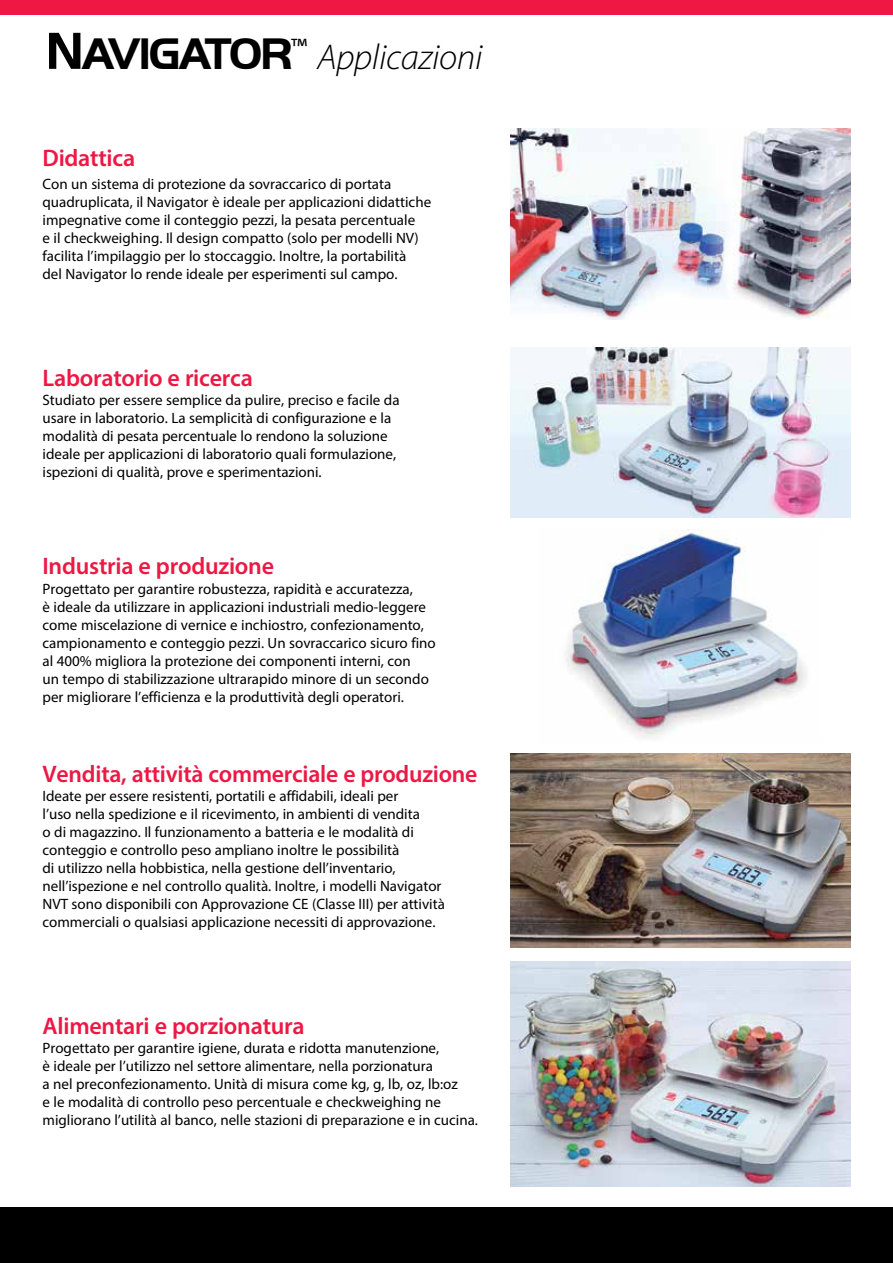
<style>
.page{position:relative;width:893px;height:1263px;background:#fff}
.page>*{position:absolute;margin:0;border:0;box-sizing:border-box;transform-origin:0 0}
.t1{font:italic 300 36px "Myriad Pro";letter-spacing:-.01em;color:#000}
.t2{font:600 24px "Myriad Pro";letter-spacing:-.01em;color:#ed1844}
.t3{font:15px/18px "Myriad Pro";color:#000}
.s1{font-family:"Handel Got D";font-weight:700;font-style:normal;font-size:54px}
.s2{font-family:"Handel Got D";font-weight:700;font-style:normal;font-size:45.9px}
</style>
<div class="page">
<div style="left:0;top:0;width:893px;height:15px;background:#ed1844"></div>
<div style="left:0;top:1208px;width:893px;height:55px;background:#000"></div>
<img style="left:510px;top:753px;width:340px;height:195px">
<img style="left:510px;top:348px;width:340px;height:170px">
<img style="left:510px;top:129px;width:340px;height:190px">
<img style="left:564px;top:530px;width:243px;height:208px">
<img style="left:510px;top:961px;width:340px;height:225px">
<h1 class="t1" style="left:45px;top:35px;width:439px"><span class="s1">N</span><span class="s2">AVIGATOR</span><sup>™</sup> Applicazioni</h1>
<h2 class="t2" style="left:43px;top:143px;width:94px">Didattica</h2>
<p class="t3" style="left:43px;top:175px;width:390px">Con un sistema di protezione da sovraccarico di portata quadruplicata, il Navigator è ideale per applicazioni didattiche impegnative come il conteggio pezzi, la pesata percentuale<br>e il checkweighing. Il design compatto (solo per modelli NV) facilita l’impilaggio per lo stoccaggio. Inoltre, la portabilità<br>del Navigator lo rende ideale per esperimenti sul campo.</p>
<h2 class="t2" style="left:43px;top:362px;width:212px">Laboratorio e ricerca</h2>
<p class="t3" style="left:43px;top:391px;width:359px">Studiato per essere semplice da pulire, preciso e facile da usare in laboratorio. La semplicità di configurazione e la modalità di pesata percentuale lo rendono la soluzione ideale per applicazioni di laboratorio quali formulazione, ispezioni di qualità, prove e sperimentazioni.</p>
<h2 class="t2" style="left:43px;top:550px;width:233px">Industria e produzione</h2>
<p class="t3" style="left:43px;top:580px;width:395px">Progettato per garantire robustezza, rapidità e accuratezza,<br>è ideale da utilizzare in applicazioni industriali medio-leggere come miscelazione di vernice e inchiostro, confezionamento, campionamento e conteggio pezzi. Un sovraccarico sicuro fino al 400% migliora la protezione dei componenti interni, con<br>un tempo di stabilizzazione ultrarapido minore di un secondo per migliorare l’efficienza e la produttività degli operatori.</p>
<h2 class="t2" style="left:43px;top:758px;width:436px">Vendita, attività commerciale e produzione</h2>
<p class="t3" style="left:43px;top:787px;width:404px">Ideate per essere resistenti, portatili e affidabili, ideali per<br>l’uso nella spedizione e il ricevimento, in ambienti di vendita<br>o di magazzino. Il funzionamento a batteria e le modalità di conteggio e controllo peso ampliano inoltre le possibilità<br>di utilizzo nella hobbistica, nella gestione dell’inventario, nell’ispezione e nel controllo qualità. Inoltre, i modelli Navigator NVT sono disponibili con Approvazione CE (Classe III) per attività commerciali o qualsiasi applicazione necessiti di approvazione.</p>
<h2 class="t2" style="left:43px;top:1010px;width:264px">Alimentari e porzionatura</h2>
<p class="t3" style="left:43px;top:1039px;width:437px">Progettato per garantire igiene, durata e ridotta manutenzione,<br>è ideale per l’utilizzo nel settore alimentare, nella porzionatura<br>a nel preconfezionamento. Unità di misura come kg, g, lb, oz, lb:oz<br>e le modalità di controllo peso percentuale e checkweighing ne migliorano l’utilità al banco, nelle stazioni di preparazione e in cucina.</p>
</div>
